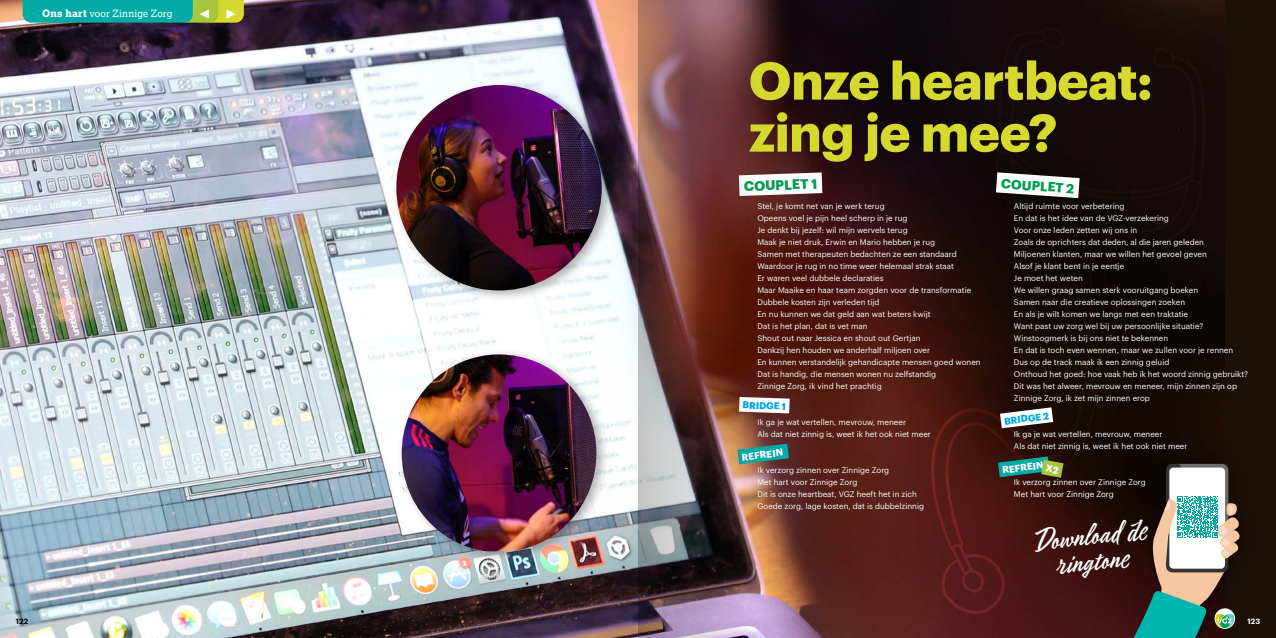
<style>
.page{position:relative;width:1276px;height:638px;background:#1d1009}
.page>*{position:absolute;margin:0;border:0;box-sizing:border-box;transform-origin:0 0}
.t1{font:700 52px/52px "Graphik";letter-spacing:-.01em;color:#d6d92e}
.t2{font:30.5px/25.9px "Mojito";color:#fff;text-align:center}
.t3{font:700 13.5px "Graphik";color:#009d51}
.t4{font:700 13px "Graphik";color:#009d51}
.t5{font:10px "Lexia";letter-spacing:.005em;color:#fff}
.t6{font:700 9.6px "Graphik";color:#00a9e3}
.t7{font:700 9.6px "Graphik";color:#fff}
.t8{font:8px/12px "Graphik";color:#fff}
.t9{font:600 7.5px "Graphik";color:#000}
.t10{font:600 7.5px "Graphik";color:#fff}
.s1{font-weight:800}
</style>
<div class="page">
<img style="left:0;top:0;width:1225px;height:638px">
<div style="left:397px;top:348px;width:213px;height:216px;background:#000;opacity:.3"></div>
<img style="left:402px;top:354px;width:194px;height:197px">
<div style="left:392px;top:79px;width:224px;height:224px;background:#000;opacity:.3"></div>
<img style="left:396px;top:85px;width:206px;height:205px;border-radius:103px">
<svg style="left:930px;top:27px;width:275px;height:588px;fill:#140a09"></svg>
<svg style="left:996px;top:172px;width:83px;height:26px"></svg>
<svg style="left:1000px;top:407px;width:53px;height:21px"></svg>
<div style="left:1126px;top:457px;width:127px;height:181px;background:#000;opacity:.3"></div>
<svg style="left:1123px;top:464px;width:117px;height:174px"></svg>
<img style="left:638px;top:0;width:288px;height:638px">
<svg style="left:23px;top:0;width:221px;height:23px"></svg>
<svg style="left:998px;top:456px;width:65px;height:22px"></svg>
<p class="t5" style="left:42px;top:7px;width:132px"><span class="s1">Ons hart</span> voor Zinnige Zorg</p>
<h1 class="t1" style="left:749px;top:50px;width:405px">Onze heartbeat: zing je mee?</h1>
<h3 class="t3" style="left:743px;top:176px;width:75px;rotate:-2deg">COUPLET 1</h3>
<p class="t8" style="left:757px;top:199px;width:225px">Stel, je komt net van je werk terug<br>Opeens voel je pijn heel scherp in je rug<br>Je denkt bij jezelf: wil mijn wervels terug<br>Maak je niet druk, Erwin en Mario hebben je rug<br>Samen met therapeuten bedachten ze een standaard Waardoor je rug in no time weer helemaal strak staat<br>Er waren veel dubbele declaraties<br>Maar Maaike en haar team zorgden voor de transformatie Dubbele kosten zijn verleden tijd<br>En nu kunnen we dat geld aan wat beters kwijt<br>Dat is het plan, dat is vet man<br>Shout out naar Jessica en shout out Gertjan<br>Dankzij hen houden we anderhalf miljoen over<br>En kunnen verstandelijk gehandicapte mensen goed wonen Dat is handig, die mensen wonen nu zelfstandig<br>Zinnige Zorg, ik vind het prachtig</p>
<p class="t8" style="left:757px;top:415px;width:175px">Ik ga je wat vertellen, mevrouw, meneer<br>Als dat niet zinnig is, weet ik het ook niet meer</p>
<p class="t8" style="left:757px;top:463px;width:168px">Ik verzorg zinnen over Zinnige Zorg<br>Met hart voor Zinnige Zorg<br>Dit is onze heartbeat, VGZ heeft het in zich Goede zorg, lage kosten, dat is dubbelzinnig</p>
<p class="t6" style="left:743px;top:397px;width:45px;rotate:2deg">BRIDGE 1</p>
<p class="t7" style="left:741px;top:450px;width:43px;rotate:-7deg">REFREIN</p>
<h3 class="t4" style="left:1002px;top:173px;width:75px;rotate:4deg">COUPLET 2</h3>
<p class="t8" style="left:1014px;top:199px;width:236px">Altijd ruimte voor verbetering<br>En dat is het idee van de VGZ-verzekering<br>Voor onze leden zetten wij ons in<br>Zoals de oprichters dat deden, al die jaren geleden<br>Miljoenen klanten, maar we willen het gevoel geven<br>Alsof je klant bent in je eentje<br>Je moet het weten<br>We willen graag samen sterk vooruitgang boeken<br>Samen naar die creatieve oplossingen zoeken<br>En als je wilt komen we langs met een traktatie<br>Want past uw zorg wel bij uw persoonlijke situatie?<br>Winstoogmerk is bij ons niet te bekennen<br>En dat is toch even wennen, maar we zullen voor je rennen Dus op de track maak ik een zinnig geluid<br>Onthoud het goed: hoe vaak heb ik het woord zinnig gebruikt?<br>Dit was het alweer, mevrouw en meneer, mijn zinnen zijn op Zinnige Zorg, ik zet mijn zinnen erop</p>
<p class="t8" style="left:1014px;top:427px;width:175px">Ik ga je wat vertellen, mevrouw, meneer<br>Als dat niet zinnig is, weet ik het ook niet meer</p>
<p class="t8" style="left:1014px;top:475px;width:133px">Ik verzorg zinnen over Zinnige Zorg<br>Met hart voor Zinnige Zorg</p>
<p class="t6" style="left:1003px;top:414px;width:46px;rotate:-7deg">BRIDGE 2</p>
<p class="t7" style="left:1001px;top:462px;width:43px;rotate:-7deg">REFREIN</p>
<h2 class="t2" style="left:1029px;top:528px;width:120px;rotate:-6deg">Download de ringtone</h2>
<p class="t9" style="left:16px;top:615px;width:14px">122</p>
<p class="t10" style="left:1247px;top:615px;width:14px">123</p>
</div>
